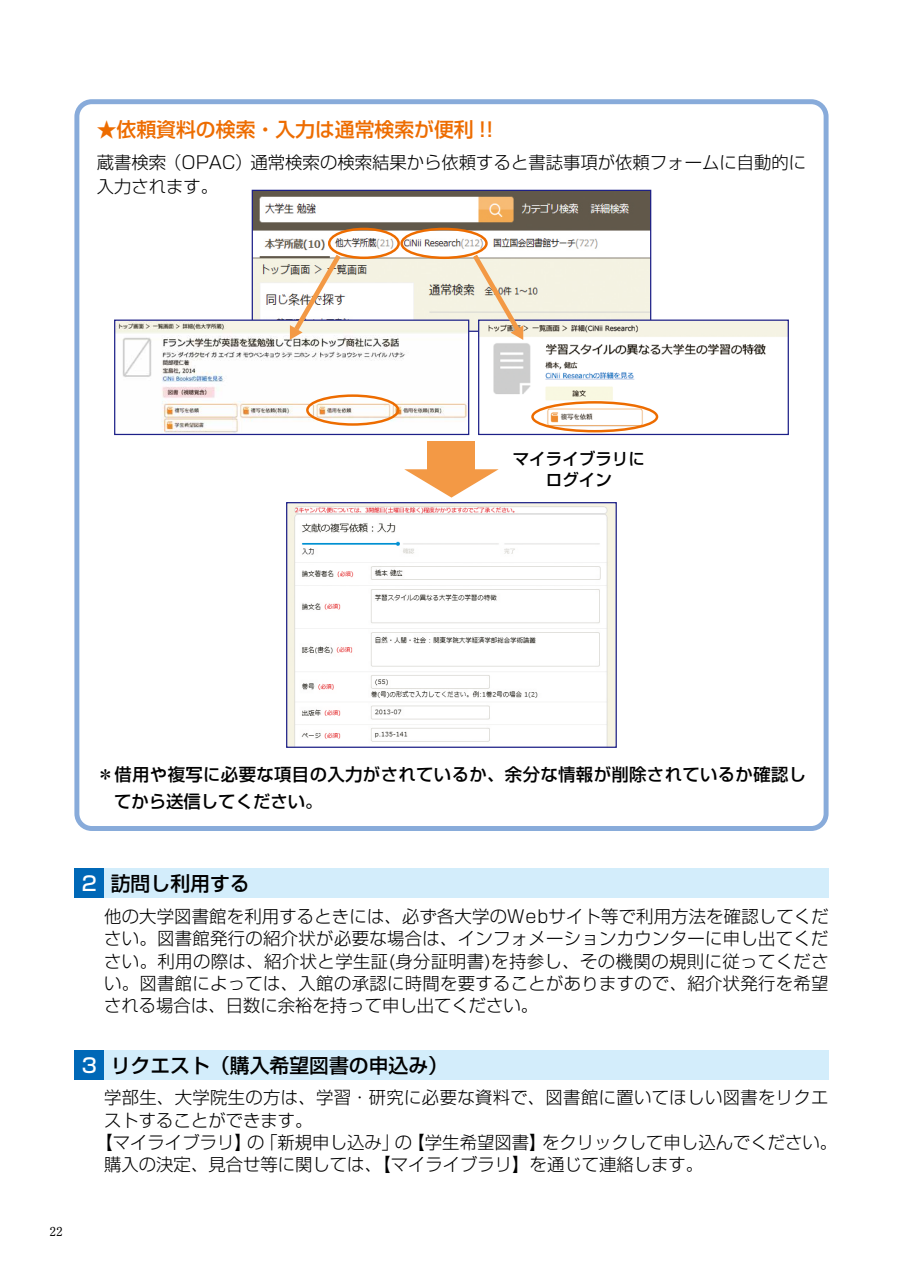
<style>
.page{position:relative;width:903px;height:1275px;background:#fff}
.page>*{position:absolute;margin:0;border:0;box-sizing:border-box;transform-origin:0 0}
.t1{font:500 19.78px "Shin Go Pro";color:#000}
.t2{font:500 19.78px "Shin Go Pro";color:#ed6c00}
.t3{font:300 17.32px/22.4px "Shin Go Pro";color:#000;text-align:justify}
.t4{font:500 17.32px/27.3px "Shin Go Pro";letter-spacing:.02em;color:#000}
.t5{font:300 17.32px "Shin Go Pro";letter-spacing:.02em;color:#000}
.t6{font:500 16.45px/21.2px "Shin Go Pro";color:#000;text-align:center}
.t7{font:700 12.42px "Futo Min A101 Pro";color:#000}
.s1{color:#fff}
</style>
<div class="page">
<div style="left:104px;top:868px;width:724px;height:30px;background:#d3edfb"></div>
<div style="left:104px;top:1050px;width:724px;height:30px;background:#d3edfb"></div>
<div style="left:74px;top:99px;width:754px;height:732px;border:5px solid #88abda;border-radius:15px"></div>
<div style="left:74px;top:868px;width:30px;height:30px;background:#0068b7"></div>
<div style="left:74px;top:1050px;width:30px;height:30px;background:#0068b7"></div>
<svg style="left:404px;top:469px;width:95px;height:29px"></svg>
<div style="left:428px;top:441px;width:47px;height:28px;background:#f39945"></div>
<img style="left:288px;top:504px;width:327px;height:242px">
<div style="left:286px;top:502px;width:331px;height:246px;border:1px solid #1d2088"></div>
<img style="left:254px;top:192px;width:395px;height:128px">
<div style="left:252px;top:190px;width:399px;height:142px;border:1px solid #1d2088"></div>
<img style="left:116px;top:322px;width:351px;height:111px">
<div style="left:114px;top:320px;width:355px;height:115px;border:1px solid #1d2088"></div>
<img style="left:493px;top:322px;width:294px;height:111px">
<div style="left:478px;top:320px;width:311px;height:115px;border:1px solid #1d2088"></div>
<div style="left:328px;top:228px;width:72px;height:31px;border:2px solid #ed6c00;border-radius:50%"></div>
<div style="left:306px;top:394px;width:93px;height:32px;border:2px solid #ed6c00;border-radius:50%"></div>
<div style="left:531px;top:401px;width:127px;height:31px;border:2px solid #ed6c00;border-radius:50%"></div>
<div style="left:400px;top:228px;width:88px;height:31px;border:2px solid #ed6c00;border-radius:50%"></div>
<img style="left:290px;top:252px;width:55px;height:88px">
<svg style="left:468px;top:252px;width:56px;height:88px"></svg>
<p class="t2" style="left:97px;top:113px;width:398px">★依頼資料の検索・入力は通常検索が便利 !!</p>
<p class="t3" style="left:97px;top:149px;width:711px;line-height:23.6px">蔵書検索（OPAC）通常検索の検索結果から依頼すると書誌事項が依頼フォームに自動的に入力されます。</p>
<p class="t6" style="left:513px;top:446px;width:134px">マイライブラリにログイン</p>
<p class="t4" style="left:114px;top:758px;width:694px;text-indent:-17px">＊借用や複写に必要な項目の入力がされているか、余分な情報が削除されているか確認してから送信してください。</p>
<p class="t1" style="left:82px;top:867px;width:169px"><span class="s1">2</span> 訪問し利用する</p>
<p class="t3" style="left:104px;top:903px;width:726px">他の大学図書館を利用するときには、必ず各大学のWebサイト等で利用方法を確認してください。図書館発行の紹介状が必要な場合は、インフォメーションカウンターに申し出てください。利用の際は、紹介状と学生証(身分証明書)を持参し、その機関の規則に従ってください。図書館によっては、入館の承認に時間を要することがありますので、紹介状発行を希望される場合は、日数に余裕を持って申し出てください。</p>
<p class="t1" style="left:82px;top:1049px;width:368px"><span class="s1">3</span> リクエスト（購入希望図書の申込み）</p>
<p class="t5" style="left:104px;top:1083px;width:726px">学部生、大学院生の方は、学習・研究に必要な資料で、図書館に置いてほしい図書をリクエ</p>
<p class="t3" style="left:104px;top:1107px;width:210px">ストすることができます。</p>
<p class="t3" style="left:95px;top:1129px;width:743px">【マイライブラリ】の「新規申し込み」の【学生希望図書】をクリックして申し込んでください。</p>
<p class="t3" style="left:104px;top:1151px;width:600px">購入の決定、見合せ等に関しては、【マイライブラリ】を通じて連絡します。</p>
<p class="t7" style="left:50px;top:1222px;width:15px">22</p>
</div>
